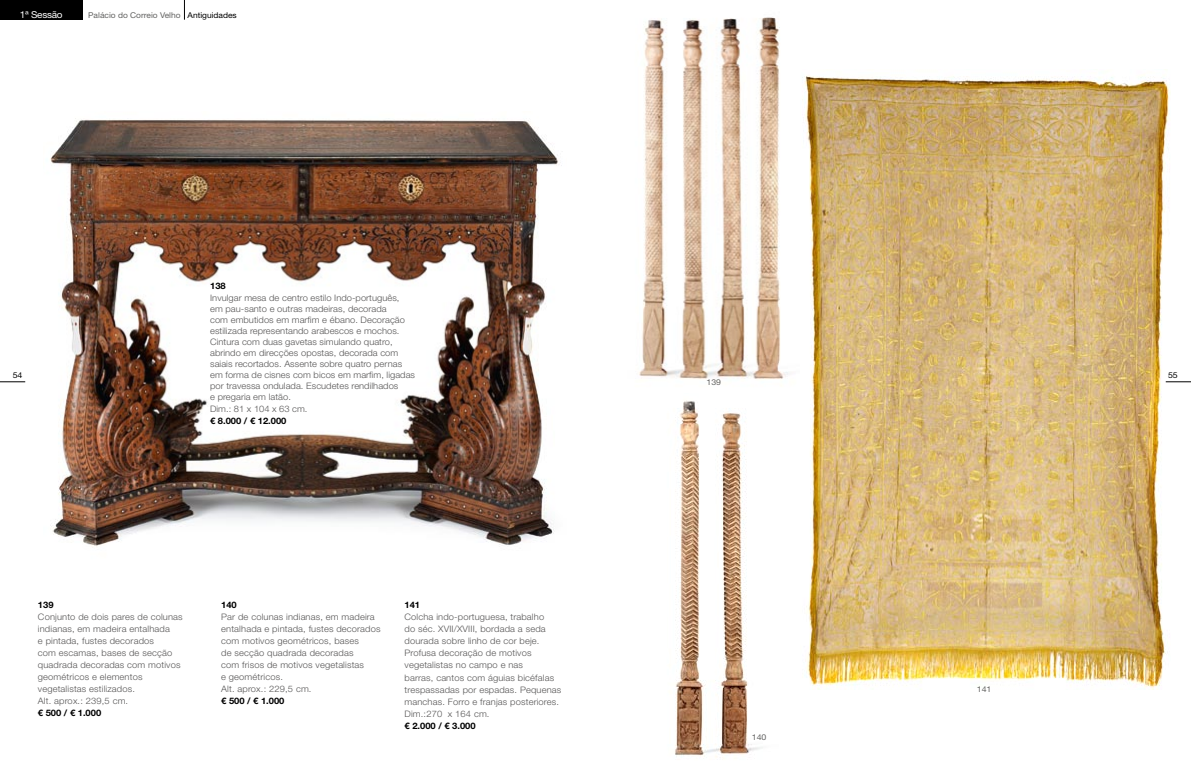
<style>
.page{position:relative;width:1191px;height:766px;background:#fff}
.page>*{position:absolute;margin:0;border:0;box-sizing:border-box;transform-origin:0 0}
.t1{font:9.5px "Helvetica Neue LT Std";letter-spacing:-.03em;color:#fff;scale:1.05 1}
.t2{font:300 8.9px/12px "Helvetica Neue LT Std";letter-spacing:.015em;color:#575656;scale:1.05 1}
.t3{font:8px "Helvetica Neue LT Std";color:#636362;scale:1.05 1}
.t4{font:8px "Helvetica Neue LT Std";color:#636362;scale:1.1 1}
.t5{font:8px "Helvetica Neue LT Std";color:#000;scale:1.1 1}
.s1{color:#000}
.s2{font-weight:700;color:#000}
</style>
<div class="page">
<img style="left:802px;top:75px;width:368px;height:614px">
<img style="left:639px;top:17px;width:149px;height:740px">
<svg style="left:0;top:381px;width:25px;height:1px"></svg>
<svg style="left:184px;top:0;width:1px;height:20px"></svg>
<div style="left:0;top:0;width:82px;height:20px;background:#000"></div>
<svg style="left:1165px;top:381px;width:26px;height:1px"></svg>
<img style="left:50px;top:118px;width:512px;height:429px">
<p class="t1" style="left:20px;top:9px;width:42px">1ª Sessão</p>
<p class="t3" style="left:88px;top:10px;width:143px">Palácio do Correio Velho <span class="s1">Antiguidades</span></p>
<p class="t5" style="left:13px;top:370px;width:10px">54</p>
<p class="t2" style="left:210px;top:279px;width:182px"><span class="s2">138<br></span>Invulgar mesa de centro estilo Indo-português,</p>
<p class="t2" style="left:210px;top:303px;width:197px;line-height:11px">em pau-santo e outras madeiras, decorada<br>com embutidos em marfim e ébano. Decoração estilizada representando arabescos e mochos.<br>Cintura com duas gavetas simulando quatro, abrindo em direcções opostas, decorada com saiais recortados. Assente sobre quatro pernas em forma de cisnes com bicos em marfim, ligadas por travessa ondulada. Escudetes rendilhados<br>e pregaria em latão.</p>
<p class="t2" style="left:210px;top:402px;width:94px">Dim.: 81 x 104 x 63 cm. <span class="s2">€ 8.000 / € 12.000</span></p>
<p class="t2" style="left:38px;top:598px;width:139px"><span class="s2">139<br></span>Conjunto de dois pares de colunas indianas, em madeira entalhada<br>e pintada, fustes decorados<br>com escamas, bases de secção quadrada decoradas com motivos geométricos e elementos vegetalistas estilizados.<br>Alt. aprox.: 239,5 cm.<br><span class="s2">€ 500 / € 1.000</span></p>
<p class="t2" style="left:221px;top:599px;width:153px"><span class="s2">140<br></span>Par de colunas indianas, em madeira entalhada e pintada, fustes decorados com motivos geométricos, bases<br>de secção quadrada decoradas<br>com frisos de motivos vegetalistas<br>e geométricos.<br>Alt. aprox.: 229,5 cm.<br><span class="s2">€ 500 / € 1.000</span></p>
<p class="t2" style="left:404px;top:599px;width:151px"><span class="s2">141<br></span>Colcha indo-portuguesa, trabalho<br>do séc. XVII/XVIII, bordada a seda dourada sobre linho de cor beje.<br>Profusa decoração de motivos vegetalistas no campo e nas<br>barras, cantos com águias bicéfalas trespassadas por espadas. Pequenas manchas. Forro e franjas posteriores.<br>Dim.:270 x 164 cm.<br><span class="s2">€ 2.000 / € 3.000</span></p>
<p class="t4" style="left:706px;top:377px;width:15px">139</p>
<p class="t4" style="left:752px;top:732px;width:15px">140</p>
<p class="t4" style="left:976px;top:683px;width:15px">141</p>
<p class="t5" style="left:1168px;top:370px;width:10px">55</p>
</div>
